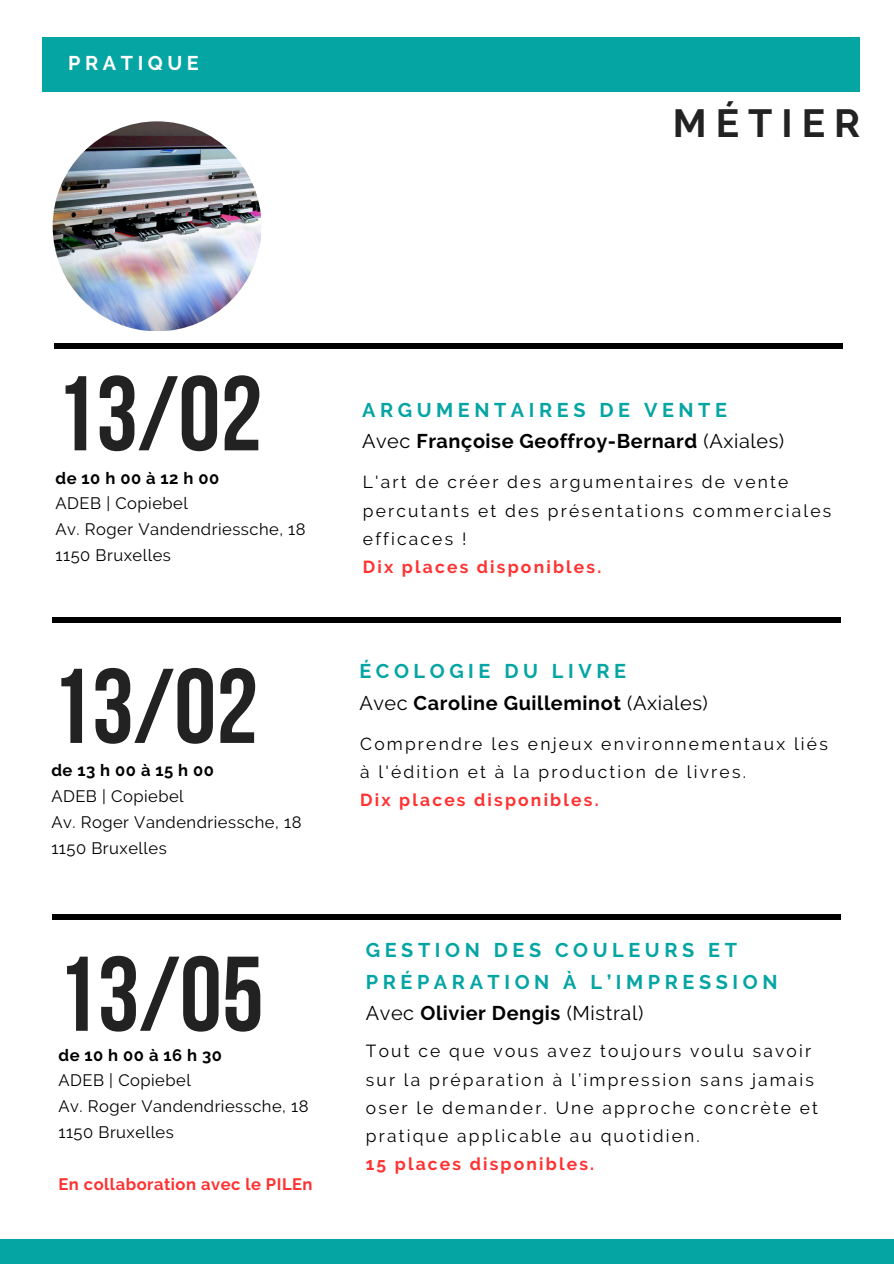
<style>
.page{position:relative;width:894px;height:1264px;background:#fff}
.page>*{position:absolute;margin:0;border:0;box-sizing:border-box;transform-origin:0 0}
.t1{font:700 105.9px "Bebas Neue";color:#222}
.t2{font:700 39.15px "Raleway";letter-spacing:.23em;color:#222}
.t3{font:700 19.8px/31.5px "Raleway";letter-spacing:.23em;color:#05a5a4}
.t4{font:700 19.8px "Raleway";letter-spacing:.03em;color:#000}
.t5{font:19.8px "Raleway";letter-spacing:.03em;color:#000}
.t6{font:700 19.8px "Raleway";letter-spacing:.23em;color:#fff}
.t7{font:17.4px/28.2px "Raleway";letter-spacing:.125em;color:#000}
.t8{font:700 17.4px "Raleway";letter-spacing:.125em;color:#ff3131}
.t9{font:16.5px "Raleway";letter-spacing:.03em;color:#000}
.t10{font:700 16.5px "Raleway";letter-spacing:.3em;color:#000}
.t11{font:700 16.5px "Raleway";letter-spacing:.03em;color:#ff3131}
.s1{font-weight:400}
.s2{font-weight:700}
</style>
<div class="page">
<div style="left:43px;top:38px;width:816px;height:54px;background:#05a5a4"></div>
<div style="left:53px;top:617px;width:787px;height:6px;background:#000"></div>
<div style="left:53px;top:914px;width:787px;height:6px;background:#000"></div>
<div style="left:0;top:1239px;width:893px;height:24px;background:#05a5a4"></div>
<div style="left:54px;top:343px;width:788px;height:6px;background:#000"></div>
<img style="left:53px;top:121px;width:208px;height:210px;border-radius:50%">
<p class="t6" style="left:68px;top:52px;width:132px">PRATIQUE</p>
<p class="t2" style="left:672px;top:100px;width:189px">MÉTIER</p>
<h3 class="t1" style="left:54px;top:371px;width:210px">13/02</h3>
<h4 class="t10" style="left:56px;top:468px;width:165px">de10h00à12h00</h4>
<p class="t9" style="left:56px;top:494px;width:134px">ADEB | Copiebel</p>
<p class="t9" style="left:56px;top:520px;width:251px">Av. Roger Vandendriessche, 18</p>
<p class="t9" style="left:56px;top:545px;width:117px">1150 Bruxelles</p>
<h1 class="t1" style="left:50px;top:663px;width:210px">13/02</h1>
<p class="t10" style="left:51px;top:760px;width:164px">de13h00à15h00</p>
<p class="t9" style="left:51px;top:786px;width:134px">ADEB | Copiebel</p>
<p class="t9" style="left:51px;top:812px;width:251px">Av. Roger Vandendriessche, 18</p>
<p class="t9" style="left:51px;top:838px;width:117px">1150 Bruxelles</p>
<h3 class="t1" style="left:56px;top:951px;width:210px">13/05</h3>
<h4 class="t10" style="left:58px;top:1045px;width:165px">de10h00à16h30</h4>
<p class="t9" style="left:58px;top:1070px;width:134px">ADEB | Copiebel</p>
<p class="t9" style="left:58px;top:1096px;width:251px">Av. Roger Vandendriessche, 18</p>
<p class="t9" style="left:58px;top:1122px;width:117px">1150 Bruxelles</p>
<h1 class="t11" style="left:58px;top:1174px;width:255px">En collaboration avec le PILEn</h1>
<h1 class="t3" style="left:362px;top:394px;width:366px">ARGUMENTAIRES DE VENTE</h1>
<p class="t4" style="left:362px;top:430px;width:423px"><span class="s1">Avec</span> Françoise Geoffroy-Bernard <span class="s1">(Axiales)</span></p>
<p class="t7" style="left:363px;top:468px;width:469px">L'art de créer des argumentaires de vente percutants et des présentations commerciales efficaces !</p>
<p class="t8" style="left:363px;top:556px;width:240px">Dix places disponibles.</p>
<h3 class="t3" style="left:359px;top:655px;width:268px">ÉCOLOGIE DU LIVRE</h3>
<p class="t4" style="left:359px;top:691px;width:350px"><span class="s1">Avec</span> Caroline Guilleminot <span class="s1">(Axiales)</span></p>
<h2 class="t7" style="left:360px;top:729px;width:469px">Comprendre les enjeux environnementaux liés à l'édition et à la production de livres.</h2>
<p class="t8" style="left:360px;top:789px;width:240px">Dix places disponibles.</p>
<h5 class="t3" style="left:366px;top:934px;width:413px">GESTION DES COULEURS ET<br>PRÉPARATION À L’IMPRESSION</h5>
<p class="t5" style="left:366px;top:1001px;width:279px">Avec <span class="s2">Olivier Dengis</span> (Mistral)</p>
<p class="t7" style="left:366px;top:1037px;width:453px">Tout ce que vous avez toujours voulu savoir sur la préparation à l’impression sans jamais oser le demander. Une approche concrète et pratique applicable au quotidien.</p>
<p class="t8" style="left:366px;top:1153px;width:230px">15 places disponibles.</p>
</div>
